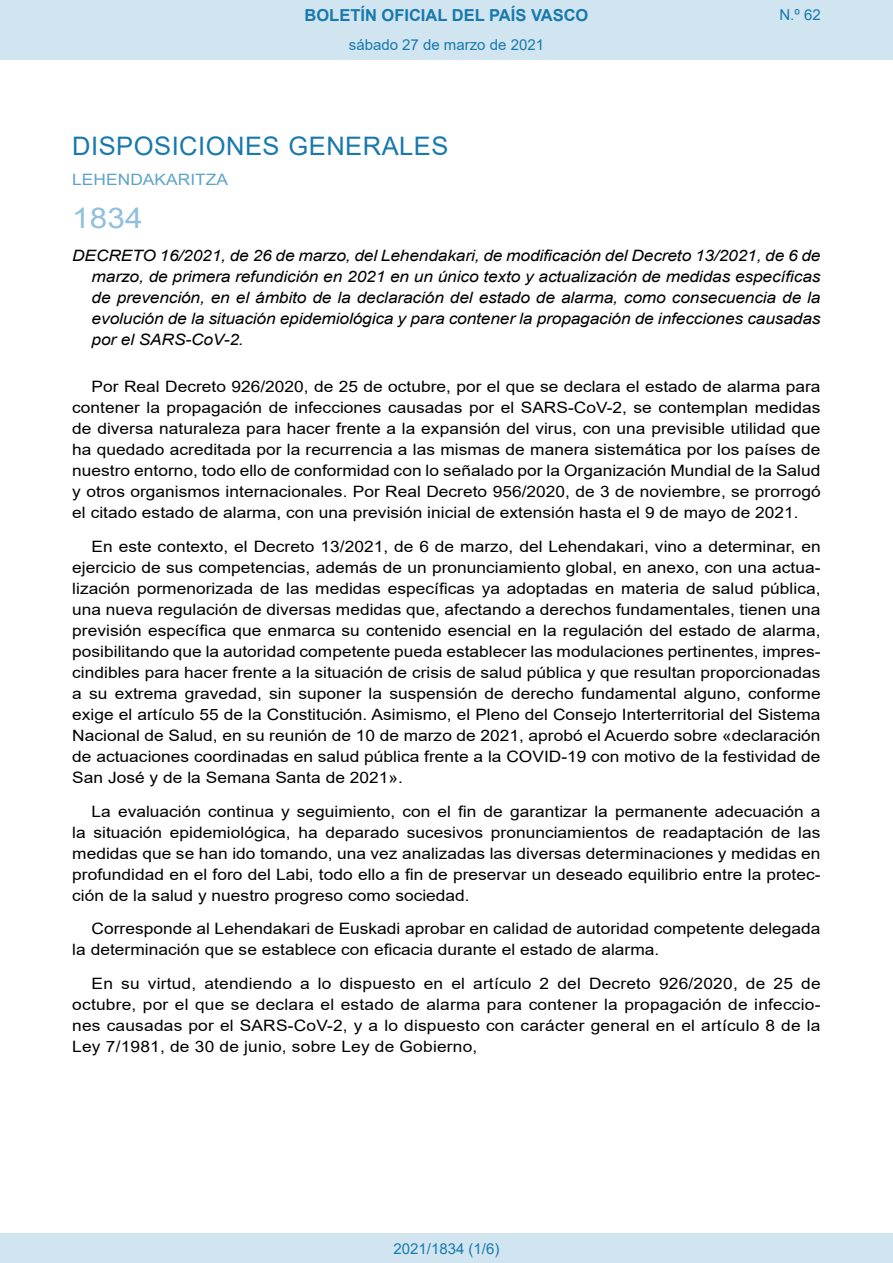
<style>
.page{position:relative;width:893px;height:1263px;background:#fff}
.page>*{position:absolute;margin:0;border:0;box-sizing:border-box;transform-origin:0 0}
.BOPVOrden{font:28.5px "Arial";color:#90c0db;scale:1.11 1}
.BOPVSeccion{font:25.5px "Arial";letter-spacing:.02em;color:#1879ad}
.t1{font:700 16.5px "Arial";color:#1879ad}
.BOPVDetalle{font:15.6px/21px "Arial";color:#000;text-align:justify;scale:1.11 1}
.BOPVTitulo{font:italic 15.6px/21px "Arial";letter-spacing:-.01em;color:#000;text-align:justify;scale:1.11 1}
.BOPVOrganismo{font:15.6px "Arial";letter-spacing:.005em;color:#5ea4ca;scale:1.11 1}
.Paginacion_Centro{font:15px "Arial";color:#1879ad}
</style>
<div class="page">
<div style="left:0;top:0;width:893px;height:60px;background:#d0e5f0"></div>
<div style="left:0;top:1233px;width:893px;height:30px;background:#d0e5f0"></div>
<p class="t1" style="left:305px;top:3px;width:285px">BOLETÍN OFICIAL DEL PAÍS VASCO</p>
<p class="Paginacion_Centro" style="left:349px;top:35px;width:197px">sábado 27 de marzo de 2021</p>
<p class="Paginacion_Centro" style="left:779px;top:5px;width:43px">N.º 62</p>
<p class="BOPVSeccion" style="left:72px;top:128px;width:378px">DISPOSICIONES GENERALES</p>
<p class="BOPVOrganismo" style="left:72px;top:169px;width:142px">LEHENDAKARITZA</p>
<p class="BOPVOrden" style="left:72px;top:198px;width:65px">1834</p>
<p class="BOPVTitulo" style="left:92px;top:246px;width:658px;text-indent:-19px">DECRETO 16/2021, de 26 de marzo, del Lehendakari, de modificación del Decreto 13/2021, de 6 de marzo, de primera refundición en 2021 en un único texto y actualización de medidas específicas de prevención, en el ámbito de la declaración del estado de alarma, como consecuencia de la evolución de la situación epidemiológica y para contener la propagación de infecciones causadas por el SARS-CoV-2.</p>
<p class="BOPVDetalle" style="left:72px;top:376px;width:676px;text-indent:19px">Por Real Decreto 926/2020, de 25 de octubre, por el que se declara el estado de alarma para contener la propagación de infecciones causadas por el SARS-CoV-2, se contemplan medidas de diversa naturaleza para hacer frente a la expansión del virus, con una previsible utilidad que ha quedado acreditada por la recurrencia a las mismas de manera sistemática por los países de nuestro entorno, todo ello de conformidad con lo señalado por la Organización Mundial de la Salud y otros organismos internacionales. Por Real Decreto 956/2020, de 3 de noviembre, se prorrogó el citado estado de alarma, con una previsión inicial de extensión hasta el 9 de mayo de 2021.</p>
<p class="BOPVDetalle" style="left:72px;top:536px;width:676px;text-indent:19px">En este contexto, el Decreto 13/2021, de 6 de marzo, del Lehendakari, vino a determinar, en ejercicio de sus competencias, además de un pronunciamiento global, en anexo, con una actua&shy;lización pormenorizada de las medidas específicas ya adoptadas en materia de salud pública, una nueva regulación de diversas medidas que, afectando a derechos fundamentales, tienen una previsión específica que enmarca su contenido esencial en la regulación del estado de alarma, posibilitando que la autoridad competente pueda establecer las modulaciones pertinentes, impres&shy;cindibles para hacer frente a la situación de crisis de salud pública y que resultan proporcionadas a su extrema gravedad, sin suponer la suspensión de derecho fundamental alguno, conforme exige el artículo 55 de la Constitución. Asimismo, el Pleno del Consejo Interterritorial del Sistema Nacional de Salud, en su reunión de 10 de marzo de 2021, aprobó el Acuerdo sobre «declaración de actuaciones coordinadas en salud pública frente a la COVID-19 con motivo de la festividad de San José y de la Semana Santa de 2021».</p>
<p class="BOPVDetalle" style="left:72px;top:800px;width:676px;text-indent:19px">La evaluación continua y seguimiento, con el fin de garantizar la permanente adecuación a la situación epidemiológica, ha deparado sucesivos pronunciamientos de readaptación de las medidas que se han ido tomando, una vez analizadas las diversas determinaciones y medidas en profundidad en el foro del Labi, todo ello a fin de preservar un deseado equilibrio entre la protec&shy;ción de la salud y nuestro progreso como sociedad.</p>
<p class="BOPVDetalle" style="left:72px;top:918px;width:676px;text-indent:19px">Corresponde al Lehendakari de Euskadi aprobar en calidad de autoridad competente delegada la determinación que se establece con eficacia durante el estado de alarma.</p>
<p class="BOPVDetalle" style="left:72px;top:973px;width:676px;text-indent:19px">En su virtud, atendiendo a lo dispuesto en el artículo 2 del Decreto 926/2020, de 25 de octubre, por el que se declara el estado de alarma para contener la propagación de infeccio&shy;nes causadas por el SARS-CoV-2, y a lo dispuesto con carácter general en el artículo 8 de la Ley 7/1981, de 30 de junio, sobre Ley de Gobierno,</p>
<p class="Paginacion_Centro" style="left:393px;top:1238px;width:107px">2021/1834 (1/6)</p>
</div>
